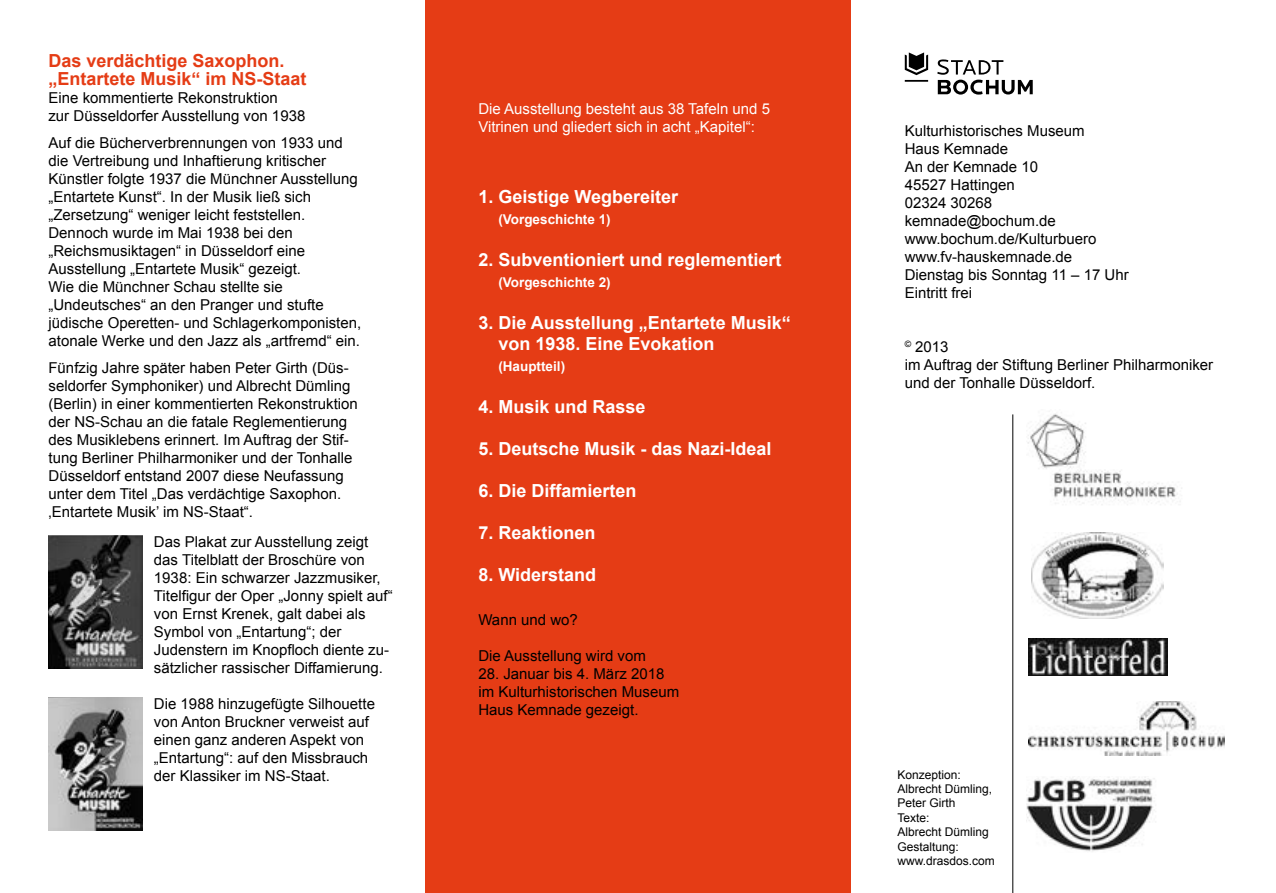
<style>
.page{position:relative;width:1276px;height:893px;background:#fff}
.page>*{position:absolute;margin:0;border:0;box-sizing:border-box;transform-origin:0 0}
.t1{font:700 18px/21px "Arial";color:#fff}
.t2{font:700 18px/18px "Arial";color:#e53c15}
.t3{font:15px/18px "Arial";color:#000}
.t4{font:15px/18px "Arial";color:#fff}
.t5{font:700 13.5px "Arial";color:#fff}
.t6{font:12px/14.4px "Arial";color:#000}
</style>
<div class="page">
<div style="left:425px;top:0;width:425px;height:893px;background:#e53c15"></div>
<img style="left:48px;top:536px;width:94px;height:133px">
<img style="left:48px;top:698px;width:94px;height:133px">
<svg style="left:904px;top:52px;width:128px;height:43px"></svg>
<img style="left:1028px;top:702px;width:196px;height:54px">
<img style="left:1028px;top:638px;width:139px;height:37px">
<img style="left:1026px;top:777px;width:129px;height:75px">
<img style="left:1027px;top:413px;width:155px;height:92px">
<hr style="left:1012px;top:414px;width:1px;height:479px;background:#000">
<img style="left:1031px;top:532px;width:133px;height:86px">
<p class="t2" style="left:48px;top:52px;width:260px">Das verdächtige Saxophon. „Entartete Musik“ im NS-Staat</p>
<p class="t3" style="left:48px;top:89px;width:258px">Eine kommentierte Rekonstruktion<br>zur Düsseldorfer Ausstellung von 1938</p>
<p class="t3" style="left:48px;top:134px;width:314px">Auf die Bücherverbrennungen von 1933 und die Vertreibung und Inhaftierung kritischer Künstler folgte 1937 die Münchner Ausstellung „Entartete Kunst“. In der Musik ließ sich „Zersetzung“ weniger leicht feststellen.<br>Dennoch wurde im Mai 1938 bei den „Reichsmusiktagen“ in Düsseldorf eine Ausstellung „Entartete Musik“ gezeigt.<br>Wie die Münchner Schau stellte sie „Undeutsches“ an den Pranger und stufte jüdische Operetten- und Schlagerkomponisten, atonale Werke und den Jazz als „artfremd“ ein.</p>
<p class="t3" style="left:48px;top:359px;width:311px">Fünfzig Jahre später haben Peter Girth (Düs&shy;seldorfer Symphoniker) und Albrecht Dümling (Berlin) in einer kommentierten Rekonstruktion der NS-Schau an die fatale Reglementierung des Musiklebens erinnert. Im Auftrag der Stif&shy;tung Berliner Philharmoniker und der Tonhalle Düsseldorf entstand 2007 diese Neufassung unter dem Titel „Das verdächtige Saxophon. ‚Entartete Musik’ im NS-Staat“.</p>
<p class="t3" style="left:154px;top:533px;width:240px">Das Plakat zur Ausstellung zeigt das Titelblatt der Broschüre von 1938: Ein schwarzer Jazzmusiker, Titelfigur der Oper „Jonny spielt auf“ von Ernst Krenek, galt dabei als Symbol von „Entartung“; der Judenstern im Knopfloch diente zu&shy;sätzlicher rassischer Diffamierung.</p>
<p class="t3" style="left:154px;top:695px;width:222px">Die 1988 hinzugefügte Silhouette von Anton Bruckner verweist auf einen ganz anderen Aspekt von „Entartung“: auf den Missbrauch der Klassiker im NS-Staat.</p>
<p class="t4" style="left:478px;top:100px;width:293px">Die Ausstellung besteht aus 38 Tafeln und 5<br>Vitrinen und gliedert sich in acht „Kapitel“:</p>
<p class="t1" style="left:478px;top:186px;width:201px">1. Geistige Wegbereiter</p>
<p class="t5" style="left:498px;top:210px;width:114px">(Vorgeschichte 1)</p>
<p class="t1" style="left:478px;top:249px;width:305px">2. Subventioniert und reglementiert</p>
<p class="t5" style="left:498px;top:273px;width:114px">(Vorgeschichte 2)</p>
<p class="t1" style="left:498px;top:312px;width:294px;text-indent:-20px">3. Die Ausstellung „Entartete Musik“ von 1938. Eine Evokation</p>
<p class="t5" style="left:498px;top:357px;width:68px">(Hauptteil)</p>
<p class="t1" style="left:478px;top:396px;width:169px">4. Musik und Rasse</p>
<p class="t1" style="left:478px;top:438px;width:295px">5. Deutsche Musik - das Nazi-Ideal</p>
<p class="t1" style="left:478px;top:480px;width:160px">6. Die Diffamierten</p>
<p class="t1" style="left:478px;top:522px;width:119px">7. Reaktionen</p>
<p class="t1" style="left:478px;top:564px;width:119px">8. Widerstand</p>
<p class="t3" style="left:478px;top:611px;width:101px">Wann und wo?</p>
<p class="t3" style="left:478px;top:647px;width:169px">Die Ausstellung wird vom</p>
<p class="t3" style="left:478px;top:665px;width:202px">28. Januar bis 4. März 2018 im Kulturhistorischen Museum<br>Haus Kemnade gezeigt.</p>
<p class="t3" style="left:904px;top:122px;width:226px">Kulturhistorisches Museum<br>Haus Kemnade<br>An der Kemnade 10<br>45527 Hattingen<br>02324 30268 kemnade@bochum.de www.bochum.de/Kulturbuero www.fv-hauskemnade.de<br>Dienstag bis Sonntag 11 – 17 Uhr<br>Eintritt frei</p>
<p class="t3" style="left:904px;top:338px;width:310px"><sup>©</sup> 2013<br>im Auftrag der Stiftung Berliner Philharmoniker und der Tonhalle Düsseldorf.</p>
<p class="t6" style="left:897px;top:767px;width:99px">Konzeption:<br>Albrecht Dümling,<br>Peter Girth<br>Texte:<br>Albrecht Dümling<br>Gestaltung: www.drasdos.com</p>
</div>
